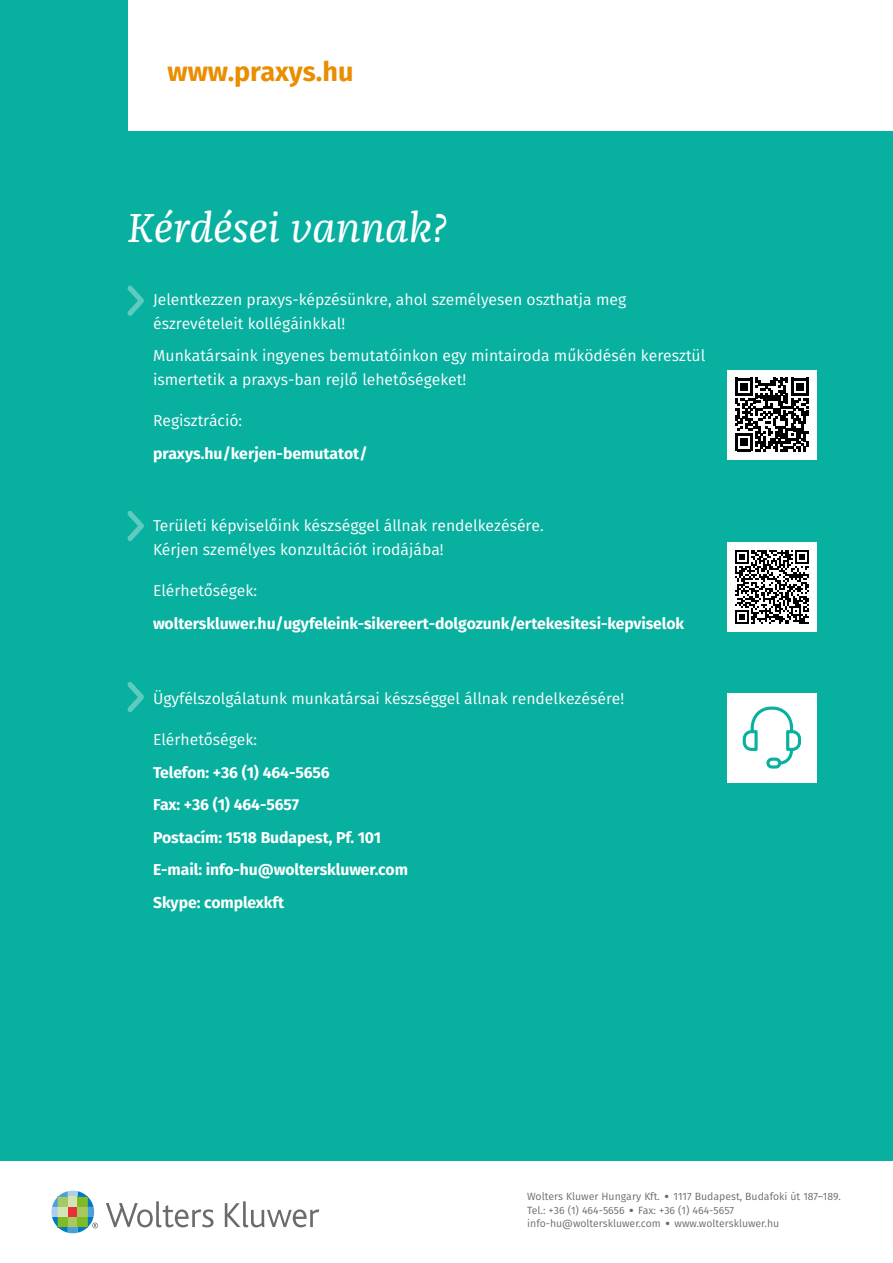
<style>
.page{position:relative;width:893px;height:1263px;background:#fff}
.page>*{position:absolute;margin:0;border:0;box-sizing:border-box;transform-origin:0 0}
.t1{font:italic 42px "Franziska Pro";letter-spacing:.005em;color:#fff}
.t2{font:700 27px "Fira Sans";color:#ea8d00}
.t3{font:15.75px/24px "Fira Sans";color:#fff}
.t4{font:700 15.75px/32.5px "Fira Sans";letter-spacing:-.005em;color:#fff}
.t5{font:10.5px/13.5px "Fira Sans";color:#6b6b6a}
.s1{font-weight:900}
</style>
<div class="page">
<div style="left:0;top:132px;width:893px;height:1029px;background:#08b0a0"></div>
<svg style="left:106px;top:1201px;width:108px;height:26px"></svg>
<svg style="left:225px;top:1201px;width:94px;height:26px"></svg>
<svg style="left:51px;top:1190px;width:47px;height:43px"></svg>
<div style="left:0;top:0;width:128px;height:153px;background:#08b0a0"></div>
<div style="left:727px;top:542px;width:89px;height:89px;background:#fff"></div>
<svg style="left:735px;top:550px;width:73px;height:73px"></svg>
<svg style="left:127px;top:285px;width:17px;height:31px"></svg>
<svg style="left:127px;top:511px;width:17px;height:30px"></svg>
<svg style="left:127px;top:682px;width:17px;height:30px"></svg>
<div style="left:727px;top:370px;width:89px;height:89px;background:#fff"></div>
<svg style="left:735px;top:378px;width:73px;height:73px"></svg>
<div style="left:727px;top:693px;width:89px;height:89px;background:#fff"></div>
<svg style="left:743px;top:706px;width:58px;height:62px"></svg>
<h2 class="t2" style="left:168px;top:49px;width:187px">www.praxys.hu</h2>
<h1 class="t1" style="left:128px;top:202px;width:320px">Kérdései vannak?</h1>
<p class="t3" style="left:153px;top:287px;width:475px">Jelentkezzen praxys-képzésünkre, ahol személyesen oszthatja meg észrevételeit kollégáinkkal!</p>
<p class="t3" style="left:153px;top:343px;width:554px">Munkatársaink ingyenes bemutatóinkon egy mintairoda működésén keresztül ismertetik a praxys-ban rejlő lehetőségeket!</p>
<p class="t3" style="left:153px;top:408px;width:91px">Regisztráció:</p>
<p class="t4" style="left:153px;top:436px;width:216px">praxys.hu/kerjen-bemutatot/</p>
<p class="t3" style="left:153px;top:513px;width:392px">Területi képviselőink készséggel állnak rendelkezésére.<br>Kérjen személyes konzultációt irodájába!</p>
<p class="t3" style="left:153px;top:578px;width:106px">Elérhetőségek:</p>
<p class="t4" style="left:153px;top:606px;width:533px">wolterskluwer.hu/ugyfeleink-sikereert-dolgozunk/ertekesitesi-kepviselok</p>
<p class="t3" style="left:153px;top:686px;width:473px">Ügyfélszolgálatunk munkatársai készséggel állnak rendelkezésére!</p>
<p class="t3" style="left:153px;top:727px;width:106px">Elérhetőségek:</p>
<p class="t4" style="left:153px;top:755px;width:256px">Telefon: +36 (1) 464-5656<br>Fax: +36 (1) 464-5657<br>Postacím: 1518 Budapest, Pf. 101<br>E-mail: info-hu@wolterskluwer.com<br>Skype: complexkft</p>
<p class="t5" style="left:527px;top:1190px;width:315px">Wolters Kluwer Hungary Kft. <span class="s1">•</span> 1117 Budapest, Budafoki út 187–189.<br>Tel.: +36 (1) 464-5656 <span class="s1">•</span> Fax: +36 (1) 464-5657 info-hu@wolterskluwer.com <span class="s1">•</span> www.wolterskluwer.hu</p>
</div>
